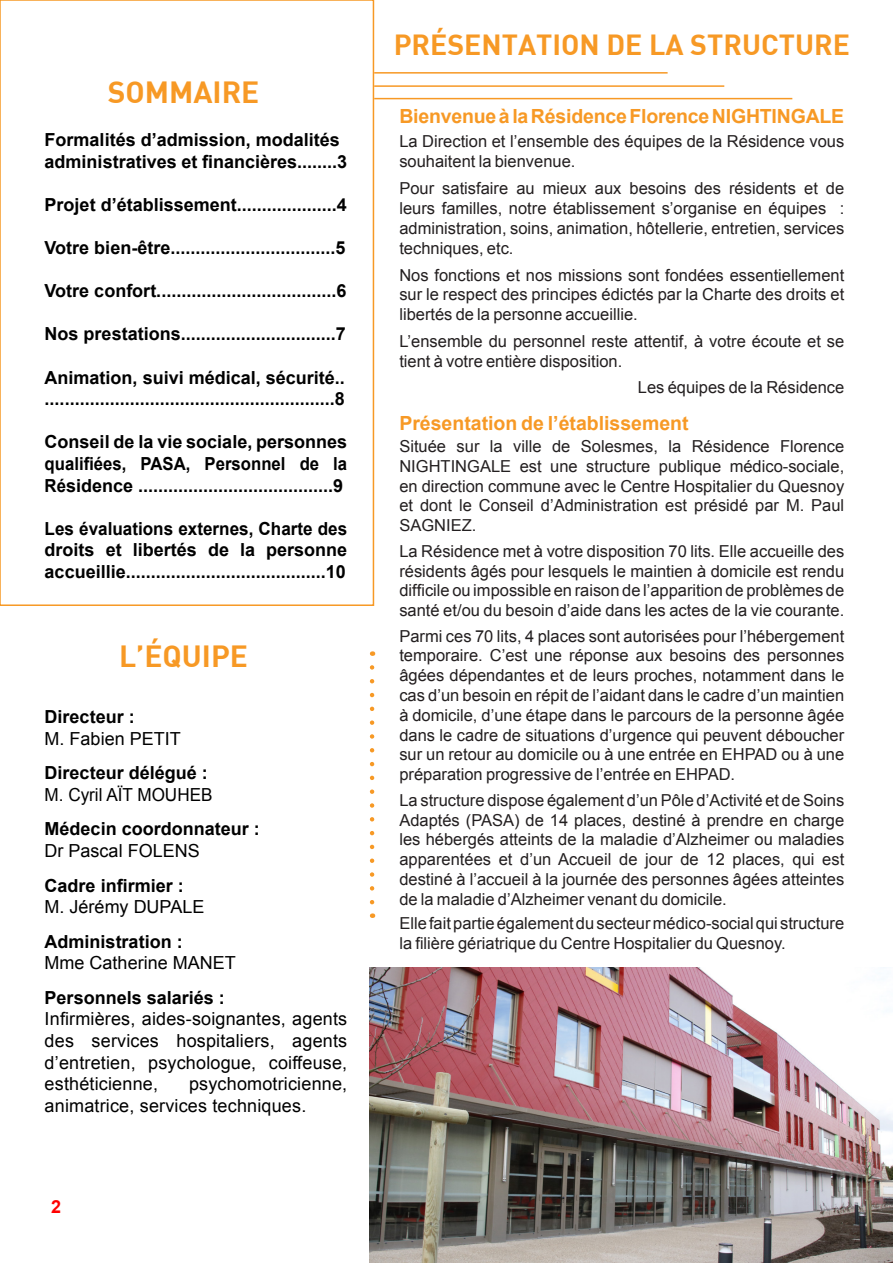
<style>
.page{position:relative;width:893px;height:1263px;background:#fff}
.page>*{position:absolute;margin:0;border:0;box-sizing:border-box;transform-origin:0 0}
.t1{font:30px "DIN Bold";color:#f79925}
.t2{font:28.5px "DIN Bold";color:#f79925}
.t3{font:700 19.5px "Arial";letter-spacing:-.01em;color:#f79925}
.t4{font:700 18px/21.6px "Arial";color:#000}
.t5{font:18px/21.6px "Arial";letter-spacing:.01em;color:#000;text-align:justify}
.t6{font:700 18px/21.6px "Arial";color:#000;text-align:justify;scale:.95 1}
.t7{font:18px "Arial";letter-spacing:.01em;color:#000;scale:.95 1}
.t8{font:700 18px "Arial";color:#f00}
.t9{font:16.5px/19.8px "Arial";color:#231f20;text-align:justify}
.s1{font-style:inherit}
</style>
<div class="page">
<svg style="left:370px;top:667px;width:4px;height:251px"></svg>
<div style="left:0;top:0;width:374px;height:606px;border:2px solid #f79925"></div>
<img style="left:370px;top:967px;width:523px;height:296px">
<hr style="left:374px;top:72px;width:294px;height:2px;background:#f79925">
<hr style="left:374px;top:85px;width:350px;height:2px;background:#f79925">
<hr style="left:374px;top:98px;width:418px;height:1px;background:#f79925">
<h1 class="t1" style="left:108px;top:79px;width:153px">SOMMAIRE</h1>
<p class="t4" style="left:45px;top:131px;width:304px">Formalités d’admission, modalités administratives et financières........3</p>
<p class="t4" style="left:45px;top:194px;width:304px">Projet d’établissement....................4</p>
<p class="t4" style="left:45px;top:237px;width:302px">Votre bien-être.................................5</p>
<p class="t4" style="left:45px;top:281px;width:303px">Votre confort....................................6</p>
<p class="t4" style="left:45px;top:324px;width:303px">Nos prestations...............................7</p>
<p class="t4" style="left:45px;top:367px;width:302px">Animation, suivi médical, sécurité.. ..........................................................8</p>
<p class="t4" style="left:45px;top:433px;width:304px;text-align:justify">Conseil de la vie sociale, personnes qualifiées, PASA, Personnel de la Résidence .......................................9</p>
<p class="t6" style="left:45px;top:519px;width:320px">Les évaluations externes, Charte des droits et libertés de la personne accueillie........................................10</p>
<h1 class="t1" style="left:119px;top:643px;width:131px">L’ÉQUIPE</h1>
<p class="t4" style="left:45px;top:708px;width:92px">Directeur :</p>
<p class="t5" style="left:45px;top:729px;width:138px">M. Fabien PETIT</p>
<p class="t4" style="left:45px;top:764px;width:165px">Directeur délégué :</p>
<p class="t7" style="left:45px;top:788px;width:178px">M. Cyril AÏT MOUHEB</p>
<p class="t4" style="left:45px;top:820px;width:217px">Médecin coordonnateur :</p>
<p class="t5" style="left:45px;top:842px;width:157px">Dr Pascal FOLENS</p>
<p class="t4" style="left:45px;top:875px;width:141px">Cadre infirmier :</p>
<p class="t5" style="left:45px;top:898px;width:161px">M. Jérémy DUPALE</p>
<p class="t4" style="left:45px;top:932px;width:140px">Administration :</p>
<p class="t5" style="left:45px;top:954px;width:193px">Mme Catherine MANET</p>
<p class="t4" style="left:45px;top:988px;width:182px">Personnels salariés :</p>
<p class="t5" style="left:45px;top:1008px;width:304px">Infirmières, aides-soignantes, agents des services hospitaliers, agents d’entretien, psychologue, coiffeuse, esthéticienne,</p>
<p class="t5" style="left:45px;top:1075px;width:304px;text-indent:144px">psychomotricienne, animatrice, services techniques.</p>
<p class="t8" style="left:51px;top:1200px;width:12px">2</p>
<h2 class="t2" style="left:394px;top:32px;width:458px">PRÉSENTATION DE LA STRUCTURE</h2>
<p class="t3" style="left:399px;top:109px;width:446px">Bienvenue à la <span class="s1">R</span>ésidence Florence NIGHTINGALE</p>
<p class="t9" style="left:399px;top:133px;width:446px">La Direction et l’ensemble des équipes de la Résidence vous souhaitent la bienvenue.</p>
<p class="t9" style="left:399px;top:180px;width:446px">Pour satisfaire au mieux aux besoins des résidents et de leurs familles, notre établissement s’organise en équipes : administration, soins, animation, hôtellerie, entretien, services techniques, etc.</p>
<p class="t9" style="left:399px;top:266px;width:446px">Nos fonctions et nos missions sont fondées essentiellement sur le respect des principes édictés par la Charte des droits et libertés de la personne accueillie.</p>
<p class="t9" style="left:399px;top:333px;width:446px">L’ensemble du personnel reste attentif, à votre écoute et se tient à votre entière disposition.</p>
<p class="t9" style="left:638px;top:379px;width:208px">Les équipes de la Résidence</p>
<p class="t3" style="left:399px;top:415px;width:291px">Présentation de l’établissement</p>
<p class="t9" style="left:399px;top:438px;width:446px">Située sur la ville de Solesmes, la <span class="s1">R</span>ésidence Florence NIGHTINGALE est une structure publique médico-sociale, en direction commune avec le Centre Hospitalier du Quesnoy et dont le Conseil d’Administration est présidé par M. Paul SAGNIEZ.</p>
<p class="t9" style="left:399px;top:542px;width:446px">La Résidence met à votre disposition 70 lits. Elle accueille des résidents âgés pour lesquels le maintien à domicile est rendu difficile ou impossible en raison de l’apparition de problèmes de santé et/ou du besoin d’aide dans les actes de la vie courante.</p>
<p class="t9" style="left:399px;top:627px;width:446px">Parmi ces 70 lits, 4 places sont autorisées pour l’hébergement temporaire. C’est une réponse aux besoins des personnes âgées dépendantes et de leurs proches, notamment dans le cas d’un besoin en répit de l’aidant dans le cadre d’un maintien à domicile, d’une étape dans le parcours de la personne âgée dans le cadre de situations d’urgence qui peuvent déboucher sur un retour au domicile ou à une entrée en EHPAD ou à une préparation progressive de l’entrée en EHPAD.</p>
<p class="t9" style="left:399px;top:791px;width:446px">La structure dispose également d’un Pôle d’Activité et de Soins Adaptés (PASA) de 14 places, destiné à prendre en charge les hébergés atteints de la maladie d’Alzheimer ou maladies apparentées et d’un Accueil de jour de 12 places, qui est destiné à l’accueil à la journée des personnes âgées atteintes de la maladie d’Alzheimer venant du domicile.</p>
<p class="t9" style="left:399px;top:914px;width:446px">Elle fait partie également du secteur médico-social qui structure la filière gériatrique du Centre Hospitalier du Quesnoy.</p>
</div>
